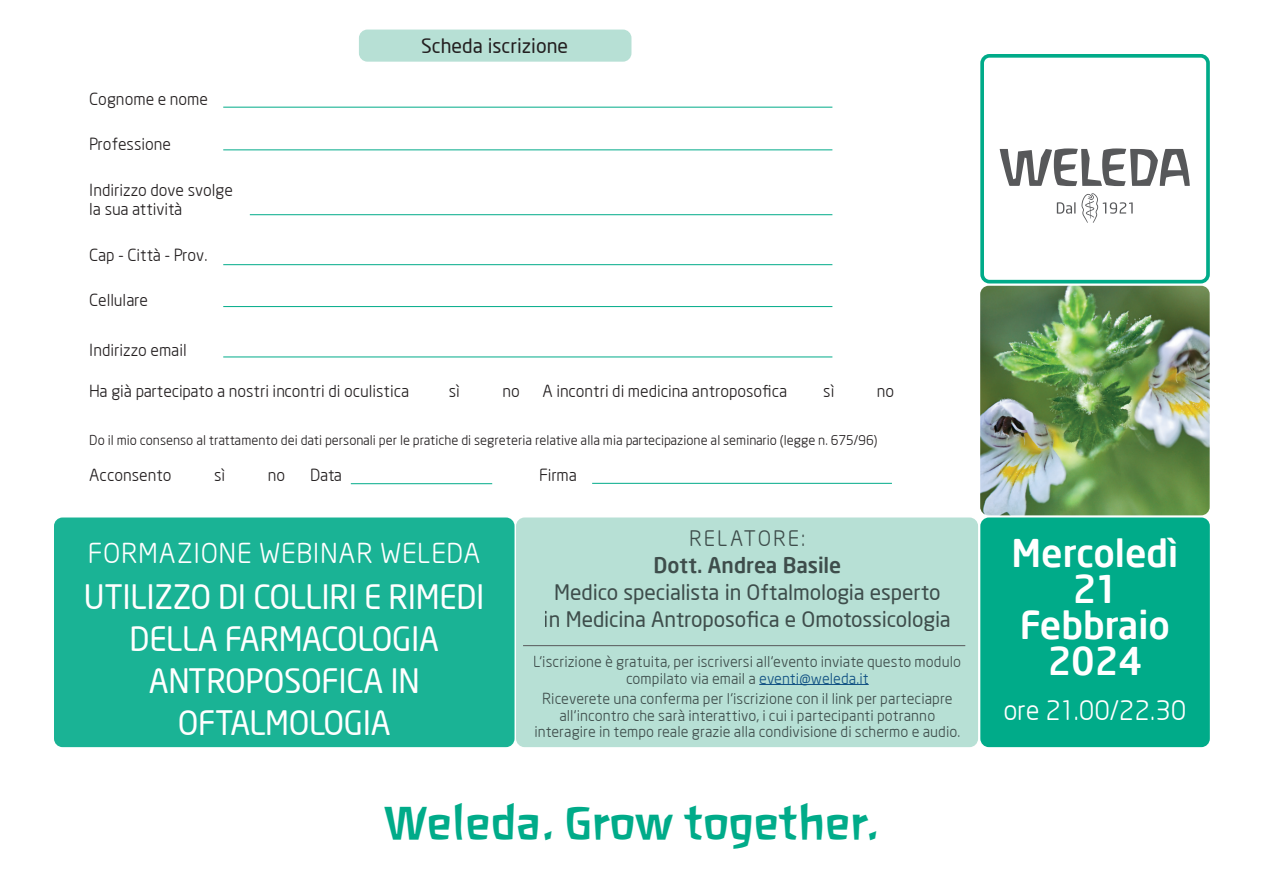
<style>
.page{position:relative;width:1263px;height:893px;background:#fff}
.page>*{position:absolute;margin:0;border:0;box-sizing:border-box;transform-origin:0 0}
.t1{font:42px "New Weleda";color:#00ab89}
.t2{font:700 37.5px/36px "Neo Sans Weleda";color:#fff;text-align:center}
.t3{font:500 33px/42px "Neo Sans Weleda";letter-spacing:-.01em;color:#fff;text-align:center;scale:.95 1}
.t4{font:27px "Neo Sans Weleda";letter-spacing:.02em;color:#fff}
.t5{font:27px "Neo Sans Weleda";color:#fff}
.t6{font:500 21px/26.7px "Neo Sans Weleda";letter-spacing:-.005em;color:#57585a;text-align:center}
.t7{font:700 21px "Neo Sans Weleda";color:#57585a}
.t8{font:21px "Neo Sans Weleda";letter-spacing:.09em;color:#57585a}
.t9{font:500 19.5px "Neo Sans Weleda";color:#231f20}
.t10{font:16.5px/19.8px "Neo Sans Weleda";color:#231f20}
.t11{font:15px/16.5px "Neo Sans Weleda";letter-spacing:.005em;color:#57585a;text-align:center}
.t12{font:13.5px "Neo Sans Weleda";color:#231f20}
.s1{color:#175d9e}
</style>
<div class="page">
<div style="left:980px;top:54px;width:230px;height:229px;border:4px solid #00ab89;border-radius:7px"></div>
<svg style="left:1000px;top:148px;width:190px;height:38px"></svg>
<svg style="left:1081px;top:193px;width:52px;height:30px"></svg>
<svg style="left:1057px;top:202px;width:18px;height:12px"></svg>
<div style="left:54px;top:517px;width:460px;height:230px;background:#1ab395;border-radius:9px"></div>
<img style="left:980px;top:286px;width:230px;height:229px">
<div style="left:980px;top:517px;width:230px;height:230px;background:#00ab89;border-radius:9px"></div>
<div style="left:516px;top:517px;width:462px;height:230px;background:#b7e0d5;border-radius:9px"></div>
<hr style="left:759px;top:684px;width:110px;height:1px;background:#175d9e">
<hr style="left:523px;top:645px;width:442px;height:1px;background:#57585a">
<div style="left:359px;top:30px;width:272px;height:32px;background:#b7e0d5;border-radius:9px"></div>
<hr style="left:223px;top:107px;width:609px;height:1px;background:#00ab89">
<hr style="left:223px;top:150px;width:609px;height:1px;background:#00ab89">
<hr style="left:250px;top:214px;width:582px;height:1px;background:#00ab89">
<hr style="left:223px;top:264px;width:609px;height:1px;background:#00ab89">
<hr style="left:223px;top:306px;width:609px;height:1px;background:#00ab89">
<hr style="left:223px;top:357px;width:609px;height:1px;background:#00ab89">
<hr style="left:351px;top:483px;width:141px;height:1px;background:#00ab89">
<hr style="left:592px;top:483px;width:300px;height:1px;background:#00ab89">
<p class="t9" style="left:421px;top:34px;width:149px">Scheda iscrizione</p>
<p class="t10" style="left:89px;top:89px;width:120px">Cognome e nome</p>
<p class="t10" style="left:89px;top:134px;width:83px">Professione</p>
<p class="t10" style="left:89px;top:179px;width:145px">Indirizzo dove svolge la sua attività</p>
<p class="t10" style="left:89px;top:245px;width:120px">Cap - Città - Prov.</p>
<p class="t10" style="left:89px;top:290px;width:60px">Cellulare</p>
<p class="t10" style="left:89px;top:339px;width:99px">Indirizzo email</p>
<p class="t10" style="left:89px;top:381px;width:321px">Ha già partecipato a nostri incontri di oculistica</p>
<p class="t10" style="left:449px;top:381px;width:13px">sì</p>
<p class="t10" style="left:502px;top:381px;width:19px">no</p>
<p class="t10" style="left:543px;top:381px;width:246px">A incontri di medicina antroposofica</p>
<p class="t10" style="left:823px;top:381px;width:13px">sì</p>
<p class="t10" style="left:877px;top:381px;width:19px">no</p>
<p class="t12" style="left:89px;top:432px;width:790px">Do il mio consenso al trattamento dei dati personali per le pratiche di segreteria relative alla mia partecipazione al seminario (legge n. 675/96)</p>
<p class="t10" style="left:89px;top:465px;width:84px">Acconsento</p>
<p class="t10" style="left:214px;top:465px;width:13px">sì</p>
<p class="t10" style="left:268px;top:465px;width:19px">no</p>
<p class="t10" style="left:310px;top:465px;width:33px">Data</p>
<p class="t10" style="left:539px;top:465px;width:39px">Firma</p>
<p class="t4" style="left:88px;top:536px;width:394px">FORMAZIONE WEBINAR WELEDA</p>
<p class="t3" style="left:84px;top:575px;width:423px">UTILIZZO DI COLLIRI E RIMEDI<br>DELLA FARMACOLOGIA<br>ANTROPOSOFICA IN<br>OFTALMOLOGIA</p>
<h3 class="t8" style="left:689px;top:526px;width:118px">RELATORE:</h3>
<h3 class="t7" style="left:653px;top:552px;width:189px">Dott. Andrea Basile</h3>
<h3 class="t6" style="left:544px;top:579px;width:408px">Medico specialista in Oftalmologia esperto in Medicina Antroposofica e Omotossicologia</h3>
<p class="t11" style="left:534px;top:653px;width:429px">L‘iscrizione è gratuita, per iscriversi all‘evento inviate questo modulo compilato via email a <span class="s1">eventi@weleda.it</span></p>
<p class="t11" style="left:534px;top:690px;width:427px">Riceverete una conferma per l‘iscrizione con il link per parteciapre all‘incontro che sarà interattivo, i cui i partecipanti potranno interagire in tempo reale grazie alla condivisione di schermo e audio.</p>
<p class="t1" style="left:384px;top:797px;width:496px">Weleda. Grow together.</p>
<p class="t2" style="left:1011px;top:535px;width:168px">Mercoledì</p>
<p class="t2" style="left:1073px;top:571px;width:46px">21</p>
<p class="t2" style="left:1020px;top:607px;width:151px">Febbraio<br>2024</p>
<p class="t5" style="left:1003px;top:694px;width:184px">ore 21.00/22.30</p>
</div>
